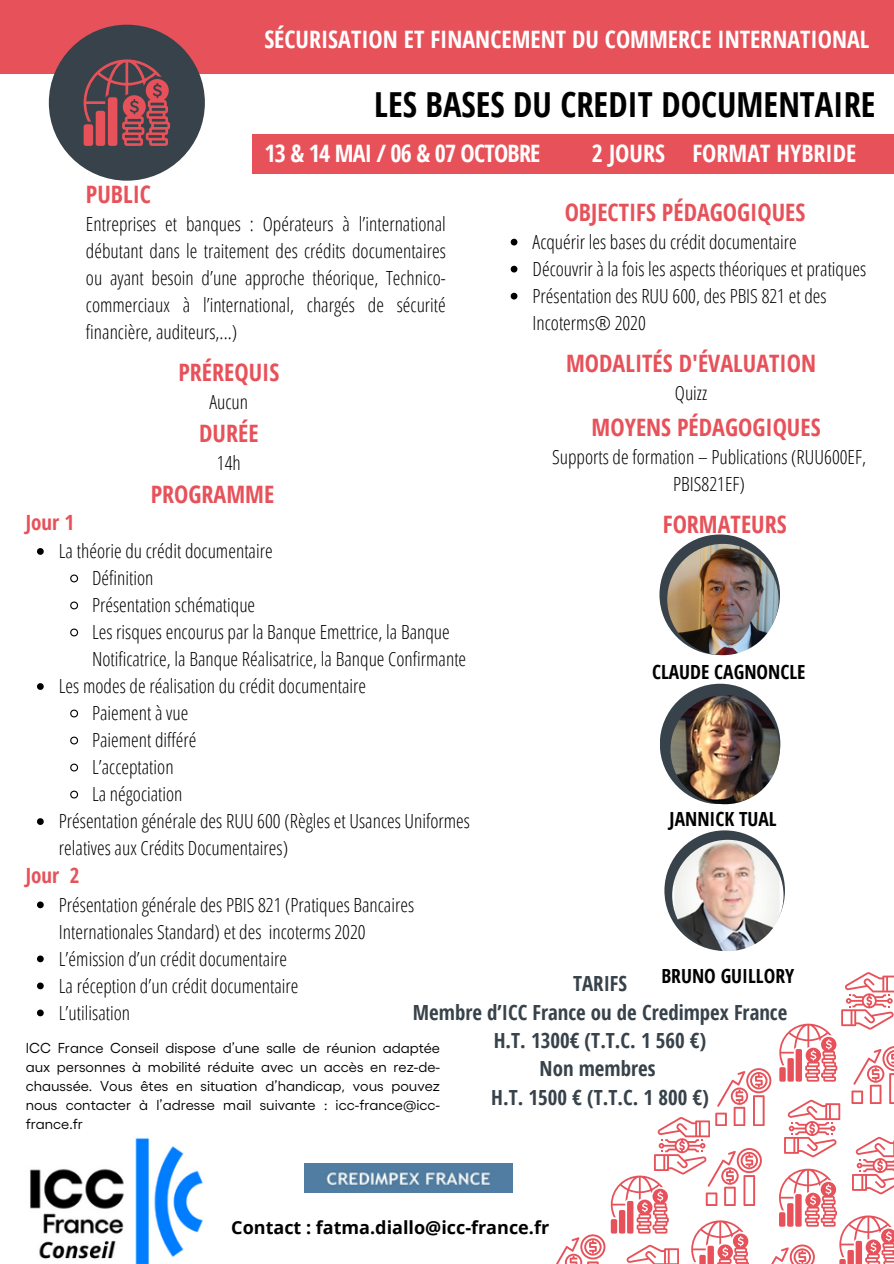
<style>
.page{position:relative;width:894px;height:1264px;background:#fff}
.page>*{position:absolute;margin:0;border:0;box-sizing:border-box;transform-origin:0 0}
.t1{font:700 34.5px "Open Sans Condensed";color:#000}
.t2{font:700 24px "Open Sans Condensed";color:#e7525a}
.t3{font:700 24px "Open Sans Condensed";color:#fff}
.t4{font:700 24px "Open Sans Condensed";letter-spacing:-.03em;color:#fff}
.t5{font:700 21px "Open Sans Condensed";color:#e7525a}
.t6{font:700 20.85px/28.3px "Open Sans Condensed";color:#37424a;text-align:center}
.t7{font:300 19.5px/27px "Open Sans Condensed";color:#000}
.t8{font:700 19.5px "Open Sans Condensed";color:#000}
.t9{font:700 18px "Open Sans";color:#000}
.t10{font:14.4px/19.2px "Gellix";color:#000;text-align:justify}
</style>
<div class="page">
<svg style="left:556px;top:972px;width:337px;height:292px"></svg>
<div style="left:0;top:0;width:893px;height:74px;background:#e7525a"></div>
<div style="left:49px;top:25px;width:156px;height:156px;background:#37424a;border-radius:50%"></div>
<svg style="left:84px;top:59px;width:86px;height:87px"></svg>
<div style="left:252px;top:134px;width:641px;height:39px;background:#e7525a"></div>
<img style="left:305px;top:1163px;width:207px;height:29px">
<div style="left:659px;top:534px;width:120px;height:121px;background:#37424a;border-radius:50%"></div>
<img style="left:667px;top:544px;width:111px;height:111px;border-radius:50%">
<div style="left:659px;top:683px;width:121px;height:121px;background:#37424a;border-radius:50%"></div>
<img style="left:670px;top:695px;width:109px;height:109px;border-radius:50%">
<img style="left:30px;top:1137px;width:173px;height:126px">
<svg style="left:37px;top:548px;width:7px;height:7px"></svg>
<svg style="left:70px;top:574px;width:9px;height:9px"></svg>
<svg style="left:70px;top:601px;width:9px;height:9px"></svg>
<svg style="left:70px;top:628px;width:9px;height:9px"></svg>
<svg style="left:37px;top:683px;width:7px;height:7px"></svg>
<svg style="left:70px;top:709px;width:9px;height:9px"></svg>
<svg style="left:70px;top:736px;width:9px;height:9px"></svg>
<svg style="left:70px;top:763px;width:9px;height:9px"></svg>
<svg style="left:70px;top:790px;width:9px;height:9px"></svg>
<svg style="left:37px;top:818px;width:7px;height:7px"></svg>
<svg style="left:37px;top:901px;width:7px;height:7px"></svg>
<svg style="left:37px;top:955px;width:7px;height:7px"></svg>
<svg style="left:37px;top:982px;width:7px;height:7px"></svg>
<svg style="left:37px;top:1009px;width:7px;height:7px"></svg>
<div style="left:664px;top:830px;width:120px;height:120px;background:#37424a;border-radius:50%"></div>
<img style="left:672px;top:839px;width:111px;height:112px;border-radius:50%">
<svg style="left:510px;top:239px;width:7px;height:6px"></svg>
<svg style="left:510px;top:266px;width:7px;height:6px"></svg>
<svg style="left:510px;top:293px;width:7px;height:6px"></svg>
<p class="t3" style="left:264px;top:22px;width:606px">SÉCURISATION ET FINANCEMENT DU COMMERCE INTERNATIONAL</p>
<p class="t1" style="left:374px;top:80px;width:502px">LES BASES DU CREDIT DOCUMENTAIRE</p>
<h2 class="t4" style="left:264px;top:136px;width:277px">13 &amp; 14 MAI / 06 &amp; 07 OCTOBRE</h2>
<p class="t3" style="left:591px;top:136px;width:74px">2 JOURS</p>
<h4 class="t3" style="left:692px;top:136px;width:165px">FORMAT HYBRIDE</h4>
<p class="t2" style="left:86px;top:177px;width:67px">PUBLIC</p>
<p class="t7" style="left:86px;top:210px;width:361px;text-align:justify">Entreprises et banques : Opérateurs à l’international débutant dans le traitement des crédits documentaires ou ayant besoin d’une approche théorique, Technico&shy;commerciaux à l’international, chargés de sécurité financière, auditeurs,...)</p>
<p class="t2" style="left:564px;top:195px;width:242px">OBJECTIFS PÉDAGOGIQUES</p>
<p class="t7" style="left:532px;top:228px;width:335px">Acquérir les bases du crédit documentaire<br>Découvrir à la fois les aspects théoriques et pratiques Présentation des RUU 600, des PBIS 821 et des Incoterms® 2020</p>
<p class="t2" style="left:566px;top:346px;width:251px">MODALITÉS D'ÉVALUATION</p>
<p class="t7" style="left:674px;top:379px;width:34px">Quizz</p>
<p class="t2" style="left:178px;top:355px;width:102px">PRÉREQUIS</p>
<p class="t7" style="left:209px;top:388px;width:40px">Aucun</p>
<p class="t2" style="left:199px;top:416px;width:61px">DURÉE</p>
<p class="t7" style="left:217px;top:448px;width:25px">14h</p>
<p class="t2" style="left:591px;top:410px;width:230px">MOYENS PÉDAGOGIQUES</p>
<p class="t7" style="left:552px;top:443px;width:315px;text-align:center">Supports de formation – Publications (RUU600EF,<br>PBIS821EF)</p>
<p class="t2" style="left:662px;top:507px;width:125px">FORMATEURS</p>
<h4 class="t2" style="left:151px;top:477px;width:125px">PROGRAMME</h4>
<h2 class="t5" style="left:26px;top:507px;width:50px">Jour 1</h2>
<h2 class="t7" style="left:59px;top:537px;width:215px">La théorie du crédit documentaire</h2>
<h2 class="t7" style="left:92px;top:564px;width:63px">Définition</h2>
<h5 class="t7" style="left:92px;top:591px;width:165px">Présentation schématique</h5>
<p class="t7" style="left:92px;top:618px;width:375px">Les risques encourus par la Banque Emettrice, la Banque<br>Notificatrice, la Banque Réalisatrice, la Banque Confirmante</p>
<p class="t7" style="left:59px;top:672px;width:308px">Les modes de réalisation du crédit documentaire</p>
<p class="t7" style="left:92px;top:699px;width:98px">Paiement à vue</p>
<p class="t7" style="left:92px;top:726px;width:106px">Paiement différé</p>
<p class="t7" style="left:92px;top:753px;width:83px">L’acceptation</p>
<p class="t7" style="left:92px;top:780px;width:92px">La négociation</p>
<p class="t7" style="left:59px;top:807px;width:412px">Présentation générale des RUU 600 (Règles et Usances Uniformes relatives aux Crédits Documentaires)</p>
<p class="t5" style="left:26px;top:861px;width:55px">Jour 2</p>
<p class="t7" style="left:59px;top:890px;width:357px">Présentation générale des PBIS 821 (Pratiques Bancaires<br>Internationales Standard) et des incoterms 2020</p>
<p class="t7" style="left:59px;top:944px;width:229px">L’émission d’un crédit documentaire</p>
<h5 class="t7" style="left:59px;top:971px;width:241px">La réception d’un crédit documentaire</h5>
<p class="t7" style="left:59px;top:998px;width:73px">L’utilisation</p>
<p class="t8" style="left:651px;top:658px;width:155px">CLAUDE CAGNONCLE</p>
<h2 class="t8" style="left:669px;top:804px;width:109px">JANNICK TUAL</h2>
<p class="t8" style="left:661px;top:962px;width:134px">BRUNO GUILLORY</p>
<p class="t6" style="left:413px;top:969px;width:376px">TARIFS<br>Membre d’ICC France ou de Credimpex France<br>H.T. 1300€ (T.T.C. 1 560 €)<br>Non membres<br>H.T. 1500 € (T.T.C. 1 800 €)</p>
<h4 class="t10" style="left:26px;top:1038px;width:416px">ICC France Conseil dispose d’une salle de réunion adaptée aux personnes à mobilité réduite avec un accès en rez-de&shy;chaussée. Vous êtes en situation d’handicap, vous pouvez nous contacter à l’adresse mail suivante : icc-france@icc&shy;france.fr</h4>
<p class="t9" style="left:231px;top:1215px;width:319px">Contact : fatma.diallo@icc-france.fr</p>
</div>
